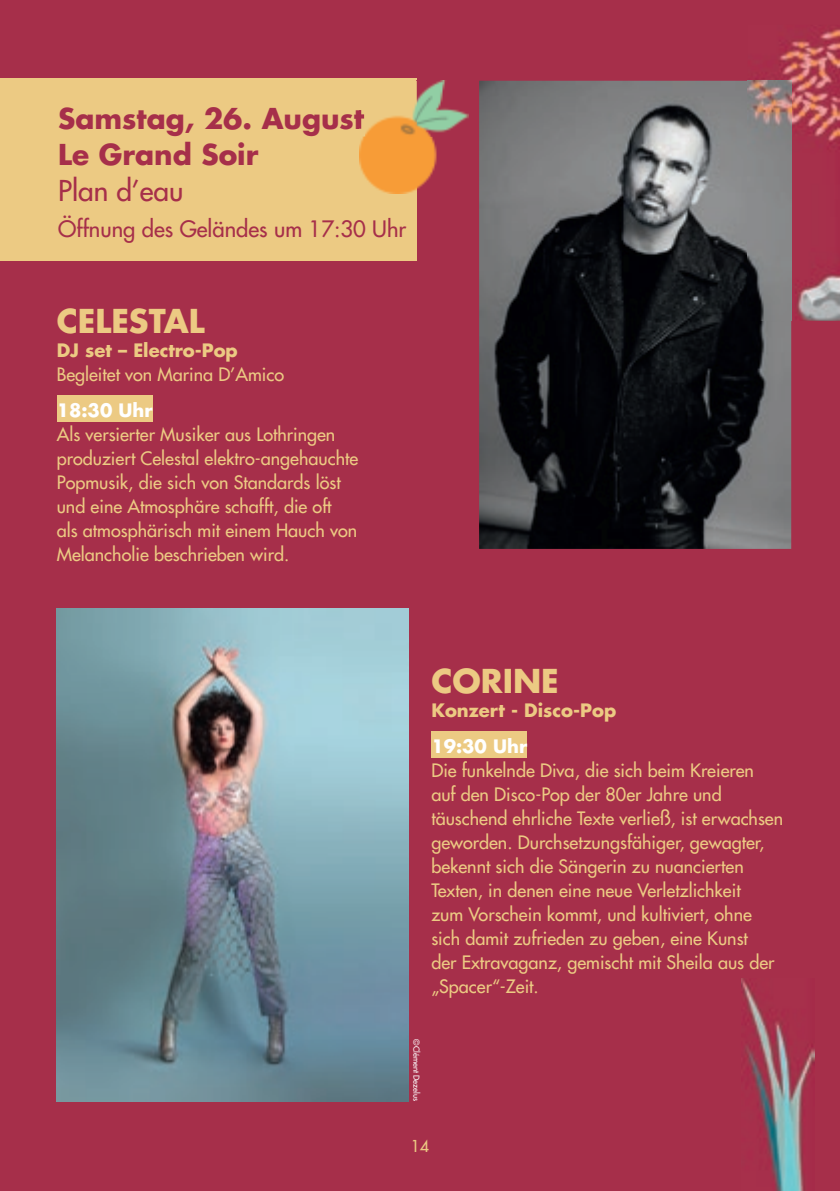
<style>
.page{position:relative;width:840px;height:1191px;background:#fff}
.page>*{position:absolute;margin:0;border:0;box-sizing:border-box;transform-origin:0 0}
.t1{font:700 32px "Futura LT";color:#ecca83}
.t2{font:700 28px/36px "Futura LT";color:#a62f4a}
.t3{font:28px "Futura LT";color:#a62f4a}
.t4{font:22px "Futura LT";color:#a62f4a}
.t5{font:18px/24px "Futura LT";color:#ecca83}
.t6{font:700 18px "Futura LT";color:#ecca83}
.t7{font:700 18px "Futura LT";color:#fff}
.t8{font:16px "Futura LT";color:#ecca83}
.t9{font:8px "Futura LT";color:#fff}
</style>
<div class="page">
<div style="left:0;top:0;width:839px;height:1191px;background:#a62f4a"></div>
<div style="left:0;top:78px;width:416px;height:183px;background:#ecca83"></div>
<img style="left:359px;top:81px;width:108px;height:112px">
<img style="left:359px;top:107px;width:5px;height:29px">
<div style="left:57px;top:396px;width:95px;height:26px;background:#ecca83"></div>
<img style="left:479px;top:81px;width:311px;height:468px">
<div style="left:431px;top:732px;width:96px;height:26px;background:#ecca83"></div>
<img style="left:57px;top:609px;width:351px;height:492px">
<img style="left:747px;top:29px;width:92px;height:292px">
<img style="left:747px;top:81px;width:43px;height:240px">
<img style="left:741px;top:978px;width:72px;height:213px">
<h2 class="t2" style="left:58px;top:100px;width:307px">Samstag, 26. August<br>Le Grand Soir</h2>
<h2 class="t3" style="left:58px;top:172px;width:127px">Plan d’eau</h2>
<p class="t4" style="left:58px;top:214px;width:349px">Öffnung des Geländes um 17:30 Uhr</p>
<h1 class="t1" style="left:57px;top:299px;width:149px">CELESTAL</h1>
<p class="t6" style="left:57px;top:338px;width:182px">DJ set – Electro-Pop</p>
<p class="t5" style="left:57px;top:362px;width:229px">Begleitet von Marina D’Amico</p>
<p class="t7" style="left:57px;top:398px;width:97px">18:30 Uhr</p>
<p class="t5" style="left:57px;top:422px;width:303px">Als versierter Musiker aus Lothringen produziert Celestal elektro-angehauchte Popmusik, die sich von Standards löst und eine Atmosphäre schafft, die oft<br>als atmosphärisch mit einem Hauch von Melancholie beschrieben wird.</p>
<h1 class="t1" style="left:431px;top:659px;width:129px">CORINE</h1>
<p class="t6" style="left:431px;top:698px;width:186px">Konzert - Disco-Pop</p>
<p class="t7" style="left:431px;top:734px;width:97px">19:30 Uhr</p>
<p class="t5" style="left:431px;top:758px;width:353px">Die funkelnde Diva, die sich beim Kreieren<br>auf den Disco-Pop der 80er Jahre und täuschend ehrliche Texte verließ, ist erwachsen geworden. Durchsetzungsfähiger, gewagter, bekennt sich die Sängerin zu nuancierten Texten, in denen eine neue Verletzlichkeit<br>zum Vorschein kommt, und kultiviert, ohne sich damit zufrieden zu geben, eine Kunst<br>der Extravaganz, gemischt mit Sheila aus der „Spacer“-Zeit.</p>
<p class="t9" style="left:421px;top:1039px;width:63px;rotate:90deg">©Clé ment Dezelus</p>
<p class="t8" style="left:410px;top:1135px;width:20px">14</p>
</div>
